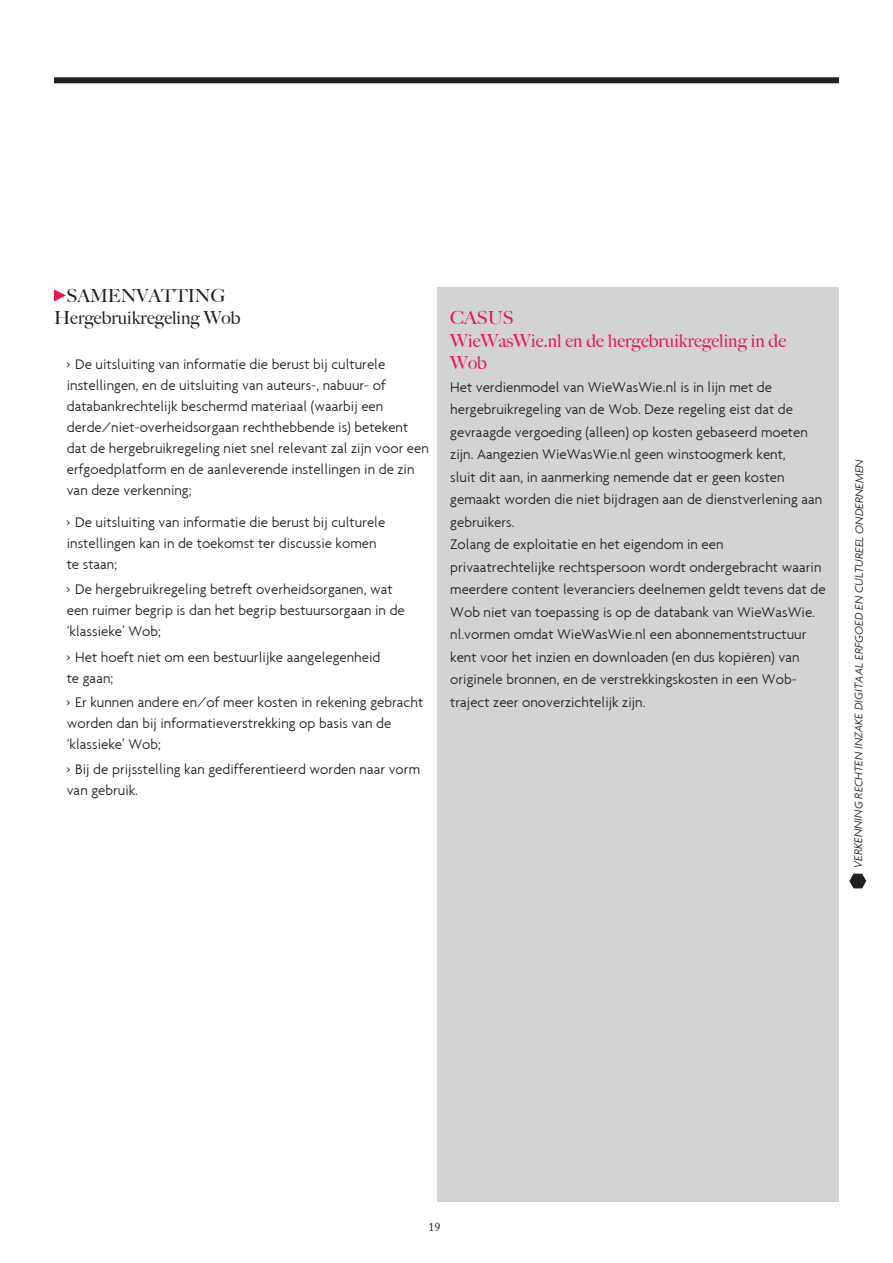
<style>
.page{position:relative;width:893px;height:1263px;background:#fff}
.page>*{position:absolute;margin:0;border:0;box-sizing:border-box;transform-origin:0 0}
.t1{font:500 18px/22.5px "Big Caslon";color:#ed1450}
.t2{font:500 18px/22.5px "Big Caslon";color:#231f20}
.t3{font:300 15px/21px "Agenda";color:#231f20}
.t4{font:italic 300 12px "Agenda";letter-spacing:.09em;color:#231f20}
.t5{font:12px "Adobe Caslon Pro";color:#231f20}
</style>
<div class="page">
<svg style="left:849px;top:874px;width:17px;height:14px"></svg>
<div style="left:54px;top:77px;width:785px;height:6px;background:#231f20"></div>
<svg style="left:54px;top:289px;width:12px;height:12px"></svg>
<div style="left:437px;top:288px;width:402px;height:914px;background:#d2d3d5"></div>
<p class="t2" style="left:54px;top:284px;width:188px;text-indent:54px">envatting<br>Hergebruikregeling Wob</p>
<p class="t3" style="left:67px;top:353px;width:364px">› De uitsluiting van informatie die berust bij culturele instellingen, en de uitsluiting van auteurs-, nabuur- of databankrechtelijk beschermd materiaal (waarbij een derde/niet-overheidsorgaan rechthebbende is) betekent dat de hergebruikregeling niet snel relevant zal zijn voor een erfgoedplatform en de aanleverende instellingen in de zin van deze verkenning;</p>
<p class="t3" style="left:67px;top:511px;width:320px">› De uitsluiting van informatie die berust bij culturele instellingen kan in de toekomst ter discussie komen te staan;</p>
<p class="t3" style="left:67px;top:578px;width:340px">› De hergebruikregeling betreft overheidsorganen, wat een ruimer begrip is dan het begrip bestuursorgaan in de ‘klassieke’ Wob;</p>
<p class="t3" style="left:67px;top:646px;width:315px">› Het hoeft niet om een bestuurlijke aangelegenheid te gaan;</p>
<p class="t3" style="left:67px;top:691px;width:358px">› Er kunnen andere en/of meer kosten in rekening gebracht worden dan bij informatieverstrekking op basis van de ‘klassieke’ Wob;</p>
<p class="t3" style="left:67px;top:758px;width:355px">› Bij de prijsstelling kan gedifferentieerd worden naar vorm van gebruik.</p>
<p class="t2" style="left:67px;top:284px;width:15px">Sam</p>
<p class="t1" style="left:450px;top:307px;width:338px">Casus<br>WieWasWie.nl en de hergebruikregeling in de<br>Wob</p>
<p class="t3" style="left:450px;top:375px;width:377px;line-height:22.5px">Het verdienmodel van WieWasWie.nl is in lijn met de hergebruikregeling van de Wob. Deze regeling eist dat de gevraagde vergoeding (alleen) op kosten gebaseerd moeten zijn. Aangezien WieWasWie.nl geen winstoogmerk kent,<br>sluit dit aan, in aanmerking nemende dat er geen kosten gemaakt worden die niet bijdragen aan de dienstverlening aan gebruikers.<br>Zolang de exploitatie en het eigendom in een privaatrechtelijke rechtspersoon wordt ondergebracht waarin meerdere content leveranciers deelnemen geldt tevens dat de Wob niet van toepassing is op de databank van WieWasWie. nl.vormen omdat WieWasWie.nl een abonnementstructuur kent voor het inzien en downloaden (en dus kopiëren) van originele bronnen, en de verstrekkingskosten in een Wob&shy;traject zeer onoverzichtelijk zijn.</p>
<p class="t4" style="left:852px;top:867px;width:408px;rotate:-90deg">VVVVVVVVVV VVVVVVV VVVVVV VVVVVVVV VVVVVVV VV VVVVVVVVV VVVVVVVVVV</p>
<p class="t5" style="left:428px;top:1220px;width:13px">19</p>
</div>
